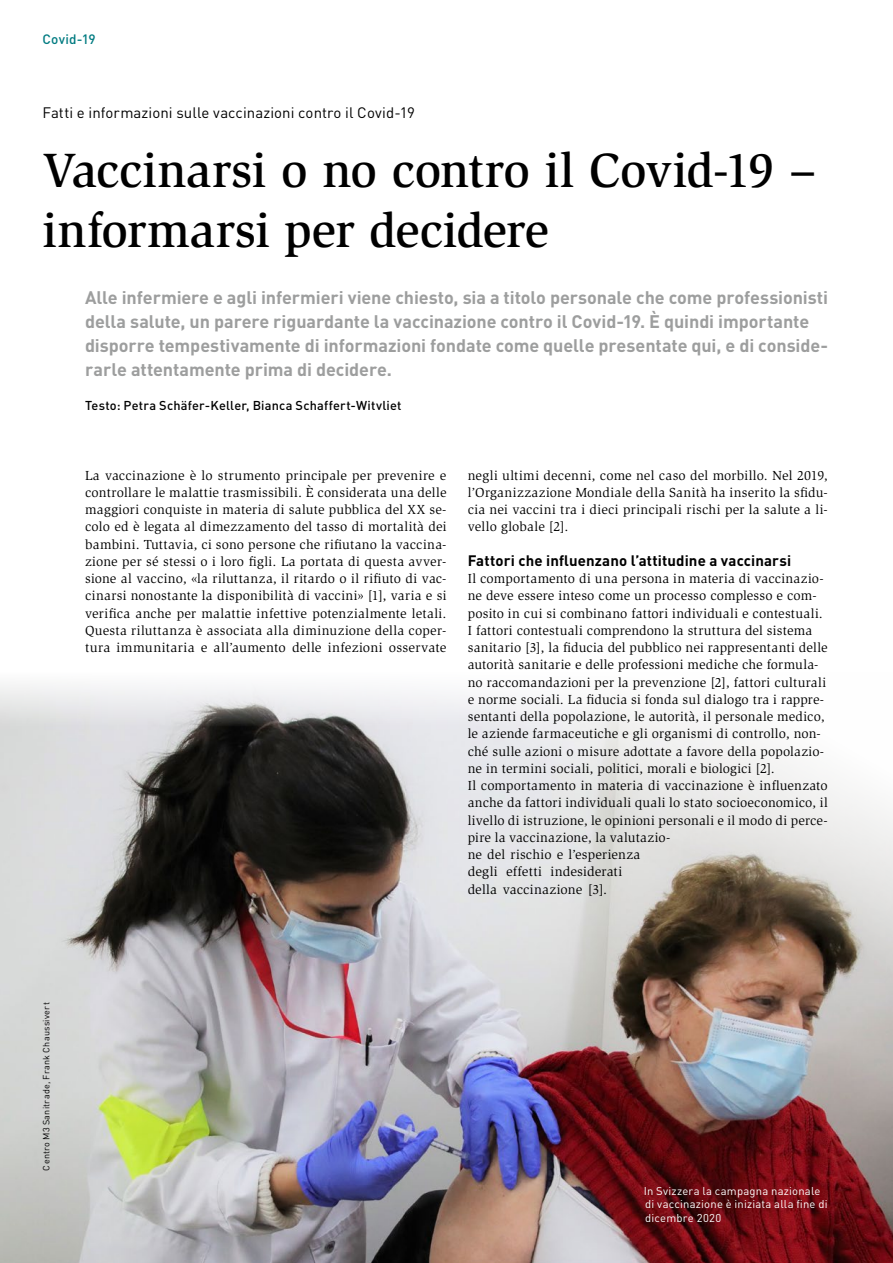
<style>
.page{position:relative;width:893px;height:1263px;background:#fff}
.page>*{position:absolute;margin:0;border:0;box-sizing:border-box;transform-origin:0 0}
.t1{font:500 49.5px/60px "Slimbach Std";letter-spacing:-.005em;color:#000}
.t2{font:700 18px/24px "DIN Pro";letter-spacing:-.005em;color:#9d9e9e}
.t3{font:15px "DIN Pro";letter-spacing:.005em;color:#000}
.t4{font:700 15px "DIN Pro";letter-spacing:.01em;color:#000}
.t5{font:13.5px/17.2px "Slimbach Std";letter-spacing:.015em;color:#000;text-align:justify}
.t6{font:500 13.5px "DIN Pro";letter-spacing:.01em;color:#007b81}
.t7{font:500 12.75px "DIN Pro";letter-spacing:.015em;color:#000}
.t8{font:11.25px/13.5px "DIN Pro";letter-spacing:.02em;color:#fff}
.t9{font:9px "DIN Pro";letter-spacing:.025em;color:#000}
</style>
<div class="page">
<img style="left:0;top:728px;width:893px;height:535px">
<svg style="left:0;top:684px;width:712px;height:44px;fill:#f0f0f2"></svg>
<p class="t6" style="left:43px;top:30px;width:55px">Covid-19</p>
<p class="t3" style="left:43px;top:103px;width:374px">Fatti e informazioni sulle vaccinazioni contro il Covid-19</p>
<h1 class="t1" style="left:43px;top:140px;width:775px">Vaccinarsi o no contro il Covid-19 – informarsi per decidere</h1>
<p class="t2" style="left:85px;top:284px;width:745px">Alle infermiere e agli infermieri viene chiesto, sia a titolo personale che come professionisti della salute, un parere riguardante la vaccinazione contro il Covid-19. È quindi importante disporre tempestivamente di informazioni fondate come quelle presentate qui, e di conside&shy;rarle attentamente prima di decidere.</p>
<p class="t7" style="left:85px;top:397px;width:318px">Testo: Petra Schäfer-Keller, Bianca Schaffert-Witvliet</p>
<p class="t5" style="left:85px;top:467px;width:363px">La vaccinazione è lo strumento principale per prevenire e controllare le malattie trasmissibili. È considerata una delle maggiori conquiste in materia di salute pubblica del XX se&shy;colo ed è legata al dimezzamento del tasso di mortalità dei bambini. Tuttavia, ci sono persone che rifiutano la vaccina&shy;zione per sé stessi o i loro figli. La portata di questa avver&shy;sione al vaccino, «la riluttanza, il ritardo o il rifiuto di vac&shy;cinarsi nonostante la disponibilità di vaccini» [1], varia e si verifica anche per malattie infettive potenzialmente letali.<br>Questa riluttanza è associata alla diminuzione della coper&shy;tura immunitaria e all’aumento delle infezioni osservate</p>
<p class="t5" style="left:468px;top:467px;width:362px">negli ultimi decenni, come nel caso del morbillo. Nel 2019, l’Organizzazione Mondiale della Sanità ha inserito la sfidu&shy;cia nei vaccini tra i dieci principali rischi per la salute a li&shy;vello globale [2].</p>
<p class="t4" style="left:468px;top:550px;width:325px">Fattori che influenzano l’attitudine a vaccinarsi</p>
<p class="t5" style="left:468px;top:570px;width:362px;text-align:left">Il comportamento di una persona in materia di vaccinazio&shy;ne deve essere inteso come un processo complesso e com&shy;posito in cui si combinano fattori individuali e contestuali.<br>I fattori contestuali comprendono la struttura del sistema sanitario [3], la fiducia del pubblico nei rappresentanti delle autorità sanitarie e delle professioni mediche che formula&shy;no raccomandazioni per la prevenzione [2], fattori culturali e norme sociali. La fiducia si fonda sul dialogo tra i rappre&shy;sentanti della popolazione, le autorità, il personale medico, le aziende farmaceutiche e gli organismi di controllo, non&shy;ché sulle azioni o misure adottate a favore della popolazio&shy;ne in termini sociali, politici, morali e biologici [2].<br>Il comportamento in materia di vaccinazione è influenzato anche da fattori individuali quali lo stato socioeconomico, il livello di istruzione, le opinioni personali e il modo di perce&shy;pire la vaccinazione, la valutazio-<br>ne del rischio e l’esperienza<br>degli effetti indesiderati<br>della vaccinazione [3].</p>
<p class="t9" style="left:40px;top:1170px;width:170px;rotate:-90deg">Centro M3 Sanitrade, Frank Chaussivert</p>
<p class="t8" style="left:644px;top:1183px;width:185px">In Svizzera la campagna nazionale di vaccinazione è iniziata alla fine di dicembre 2020</p>
</div>
